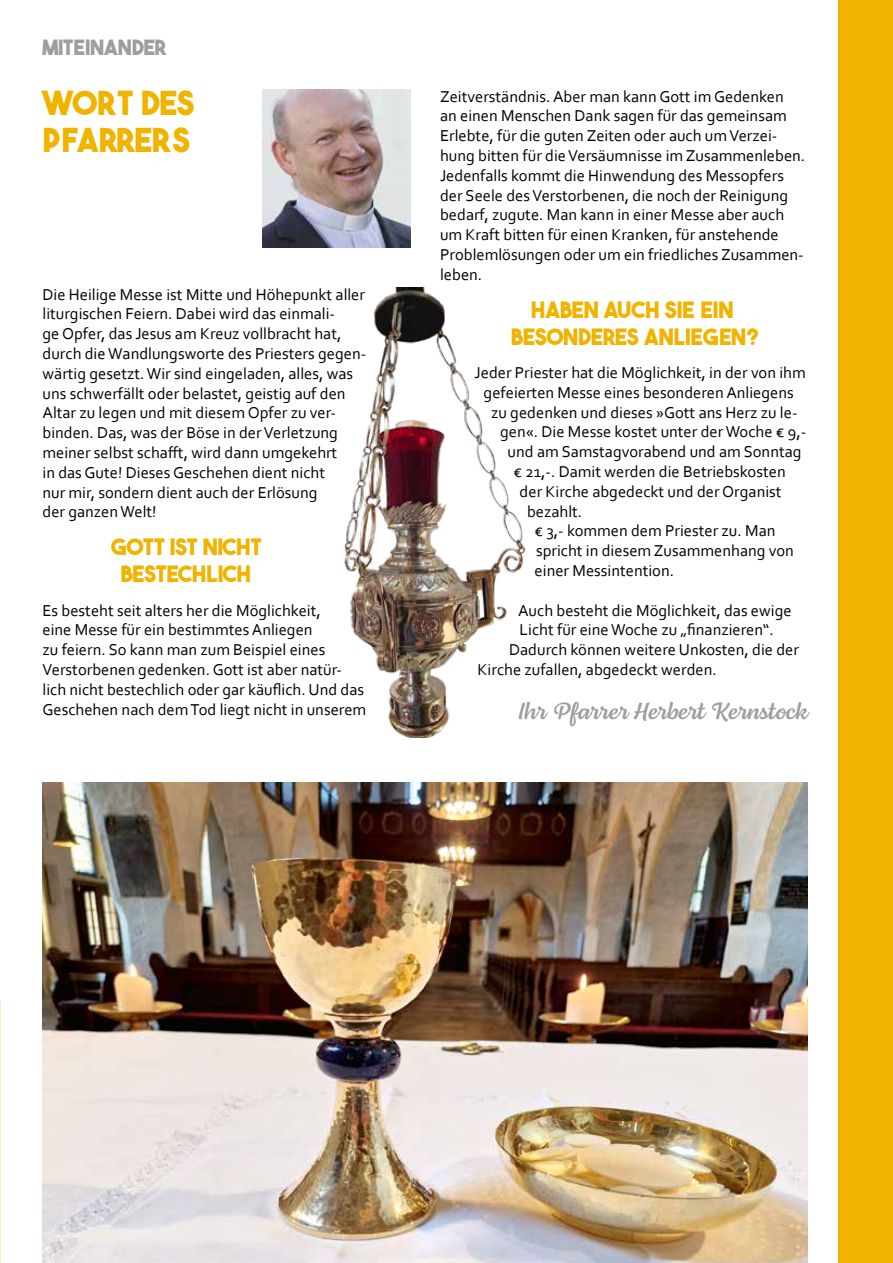
<style>
.page{position:relative;width:893px;height:1263px;background:#fff}
.page>*{position:absolute;margin:0;border:0;box-sizing:border-box;transform-origin:0 0}
.t1{font:700 33px/37.5px "The Bold Font";letter-spacing:-.005em;color:#f0b300}
.t2{font:24px "Lemongrass Script";color:#9d9e9e}
.t3{font:700 22.5px/27px "The Bold Font";color:#f0b300;text-align:center}
.t4{font:700 21px "The Bold Font";color:#9d9e9e}
.t5{font:16.5px/19.8px "Corbel";color:#000}
</style>
<div class="page">
<div style="left:838px;top:0;width:55px;height:1263px;background:#f0b300"></div>
<img style="left:262px;top:89px;width:148px;height:158px">
<img style="left:344px;top:287px;width:182px;height:450px">
<img style="left:43px;top:782px;width:765px;height:481px">
<p class="t4" style="left:43px;top:34px;width:127px">MITEINANDER</p>
<h1 class="t1" style="left:43px;top:82px;width:153px">WORT DES<br>PFARRERS</h1>
<p class="t5" style="left:43px;top:284px;width:325px">Die Heilige Messe ist Mitte und Höhepunkt aller liturgischen Feiern. Dabei wird das einmali-<br>ge Opfer, das Jesus am Kreuz vollbracht hat, durch die Wandlungsworte des Priesters gegen&shy;wärtig gesetzt. Wir sind eingeladen, alles, was uns schwerfällt oder belastet, geistig auf den Altar zu legen und mit diesem Opfer zu ver&shy;binden. Das, was der Böse in der Verletzung meiner selbst schafft, wird dann umgekehrt<br>in das Gute! Dieses Geschehen dient nicht<br>nur mir, sondern dient auch der Erlösung<br>der ganzen Welt!</p>
<h3 class="t3" style="left:111px;top:532px;width:152px">GOTT IST NICHT<br>BESTECHLICH</h3>
<p class="t5" style="left:43px;top:600px;width:325px">Es besteht seit alters her die Möglichkeit,<br>eine Messe für ein bestimmtes Anliegen<br>zu feiern. So kann man zum Beispiel eines Verstorbenen gedenken. Gott ist aber natür&shy;lich nicht bestechlich oder gar käuflich. Und das Geschehen nach dem Tod liegt nicht in unserem</p>
<p class="t5" style="left:440px;top:86px;width:367px">Zeitverständnis. Aber man kann Gott im Gedenken<br>an einen Menschen Dank sagen für das gemeinsam Erlebte, für die guten Zeiten oder auch um Verzei&shy;hung bitten für die Versäumnisse im Zusammenleben.<br>Jedenfalls kommt die Hinwendung des Messopfers der Seele des Verstorbenen, die noch der Reinigung bedarf, zugute. Man kann in einer Messe aber auch um Kraft bitten für einen Kranken, für anstehende Problemlösungen oder um ein friedliches Zusammen&shy;leben.</p>
<h3 class="t3" style="left:511px;top:294px;width:250px">HABEN AUCH SIE EIN<br>BESONDERES ANLIEGEN?</h3>
<p class="t5" style="left:475px;top:362px;width:333px">Jeder Priester hat die Möglichkeit, in der von ihm</p>
<p class="t5" style="left:484px;top:382px;width:312px">gefeierten Messe eines besonderen Anliegens</p>
<p class="t5" style="left:491px;top:402px;width:308px">zu gedenken und dieses »Gott ans Herz zu le-</p>
<p class="t5" style="left:500px;top:421px;width:308px">gen«. Die Messe kostet unter der Woche € 9,-</p>
<p class="t5" style="left:508px;top:441px;width:295px">und am Samstagvorabend und am Sonntag</p>
<p class="t5" style="left:514px;top:461px;width:274px">€ 21,-. Damit werden die Betriebskosten</p>
<p class="t5" style="left:520px;top:481px;width:263px">der Kirche abgedeckt und der Organist</p>
<p class="t5" style="left:527px;top:501px;width:57px">bezahlt.</p>
<p class="t5" style="left:535px;top:520px;width:242px">€ 3,- kommen dem Priester zu. Man</p>
<p class="t5" style="left:536px;top:540px;width:259px">spricht in diesem Zusammenhang von</p>
<p class="t5" style="left:535px;top:560px;width:141px">einer Messintention.</p>
<p class="t5" style="left:518px;top:600px;width:275px">Auch besteht die Möglichkeit, das ewige</p>
<p class="t5" style="left:520px;top:619px;width:256px">Licht für eine Woche zu „finanzieren“.</p>
<p class="t5" style="left:509px;top:639px;width:291px">Dadurch können weitere Unkosten, die der</p>
<p class="t5" style="left:478px;top:659px;width:241px">Kirche zufallen, abgedeckt werden.</p>
<h2 class="t2" style="left:518px;top:696px;width:291px">Ihr Pfarrer Herbert Kernstock</h2>
</div>
